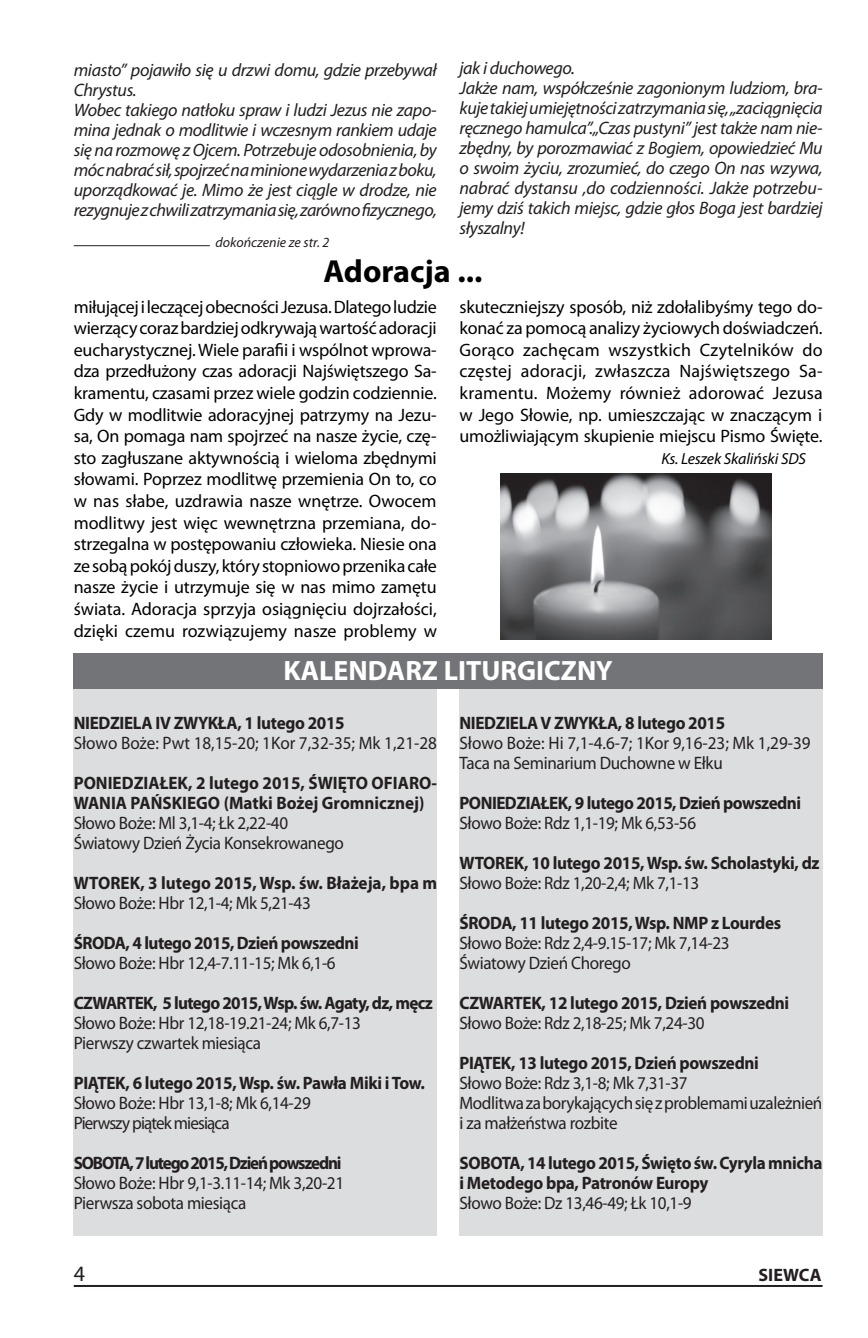
<style>
.page{position:relative;width:868px;height:1338px;background:#fff}
.page>*{position:absolute;margin:0;border:0;box-sizing:border-box;transform-origin:0 0}
.t1{font:700 32px "Myriad Pro";color:#000}
.t2{font:700 28px "Myriad Pro";color:#fff}
.t3{font:18px/21.6px "Myriad Pro";letter-spacing:-.005em;color:#000;text-align:justify}
.t4{font:italic 18px/20px "Myriad Pro";letter-spacing:-.02em;color:#231f20}
.t5{font:18px/20px "Myriad Pro";letter-spacing:-.02em;color:#231f20;scale:.95 1}
.t6{font:700 18px/20px "Myriad Pro";letter-spacing:-.02em;color:#231f20;scale:.95 1}
.t7{font:700 18px/20px "Myriad Pro";color:#231f20;scale:.95 1}
.t8{font:18px/20px "Myriad Pro";letter-spacing:-.05em;color:#231f20;scale:.95 1}
.t9{font:18px "Myriad Pro";color:#231f20;scale:.95 1}
.t10{font:700 18px "Myriad Pro";letter-spacing:-.04em;color:#231f20;scale:.95 1}
.t11{font:700 18px "Myriad Pro";letter-spacing:-.07em;color:#231f20;scale:.95 1}
.t12{font:700 18px "Myriad Pro";letter-spacing:-.02em;color:#231f20}
.t13{font:italic 16px "Myriad Pro";letter-spacing:-.01em;color:#000}
.t14{font:italic 14px "Myriad Pro";color:#231f20}
</style>
<div class="page">
<hr style="left:74px;top:1285px;width:748px;height:2px;background:#231f20">
<hr style="left:74px;top:245px;width:136px;height:1px;background:#231f20">
<div style="left:459px;top:688px;width:363px;height:548px;background:#dcdddf"></div>
<div style="left:73px;top:688px;width:364px;height:548px;background:#dcdddf"></div>
<div style="left:399px;top:653px;width:423px;height:36px;background:#727477"></div>
<div style="left:74px;top:653px;width:363px;height:36px;background:#727477"></div>
<img style="left:500px;top:473px;width:271px;height:166px">
<p class="t4" style="left:74px;top:60px;width:364px">miasto” pojawiło się u drzwi domu, gdzie przebywał Chrystus.<br>Wobec takiego natłoku spraw i ludzi Jezus nie zapo&shy;mina jednak o modlitwie i wczesnym rankiem udaje się na rozmowę z Ojcem. Potrzebuje odosobnienia, by móc nabrać sił, spojrzeć na minione wydarzenia z boku, uporządkować je. Mimo że jest ciągle w drodze, nie rezygnuje z chwili zatrzymania się, zarówno fizycznego,</p>
<p class="t4" style="left:459px;top:58px;width:364px">jak i duchowego.<br>Jakże nam, współcześnie zagonionym ludziom, bra&shy;kuje takiej umiejętności zatrzymania się, „zaciągnięcia ręcznego hamulca”.„Czas pustyni” jest także nam nie&shy;zbędny, by porozmawiać z Bogiem, opowiedzieć Mu o swoim życiu, zrozumieć, do czego On nas wzywa, nabrać dystansu ,do codzienności. Jakże potrzebu&shy;jemy dziś takich miejsc, gdzie głos Boga jest bardziej słyszalny!</p>
<p class="t14" style="left:215px;top:234px;width:115px">dokończenie ze str. 2</p>
<h1 class="t1" style="left:323px;top:250px;width:160px">Adoracja ...</h1>
<p class="t3" style="left:74px;top:295px;width:365px">miłującej i leczącej obecności Jezusa. Dlatego ludzie wierzący coraz bardziej odkrywają wartość adoracji eucharystycznej. Wiele parafii i wspólnot wprowa&shy;dza przedłużony czas adoracji Najświętszego Sa&shy;kramentu, czasami przez wiele godzin codziennie.<br>Gdy w modlitwie adoracyjnej patrzymy na Jezu&shy;sa, On pomaga nam spojrzeć na nasze życie, czę&shy;sto zagłuszane aktywnością i wieloma zbędnymi słowami. Poprzez modlitwę przemienia On to, co w nas słabe, uzdrawia nasze wnętrze. Owocem modlitwy jest więc wewnętrzna przemiana, do&shy;strzegalna w postępowaniu człowieka. Niesie ona ze sobą pokój duszy, który stopniowo przenika całe nasze życie i utrzymuje się w nas mimo zamętu świata. Adoracja sprzyja osiągnięciu dojrzałości, dzięki czemu rozwiązujemy nasze problemy w</p>
<p class="t3" style="left:459px;top:295px;width:365px">skuteczniejszy sposób, niż zdołalibyśmy tego do&shy;konać za pomocą analizy życiowych doświadczeń.<br>Gorąco zachęcam wszystkich Czytelników do częstej adoracji, zwłaszcza Najświętszego Sa&shy;kramentu. Możemy również adorować Jezusa w Jego Słowie, np. umieszczając w znaczącym i umożliwiającym skupienie miejscu Pismo Święte.</p>
<p class="t13" style="left:661px;top:449px;width:146px">Ks. Leszek Skaliński SDS</p>
<h2 class="t2" style="left:283px;top:652px;width:331px">KALENDARZ LITURGICZNY</h2>
<p class="t6" style="left:74px;top:713px;width:286px">NIEDZIELA IV ZWYKŁA, 1 lutego 2015</p>
<p class="t9" style="left:74px;top:732px;width:384px">Słowo Boże: Pwt 18,15-20; 1Kor 7,32-35; Mk 1,21-28</p>
<p class="t7" style="left:74px;top:773px;width:384px">PONIEDZIAŁEK, 2 lutego 2015, ŚWIĘTO OFIARO-<br>WANIA PAŃSKIEGO (Matki Bożej Gromnicznej)</p>
<p class="t5" style="left:74px;top:813px;width:286px">Słowo Boże: Ml 3,1-4; Łk 2,22-40<br>Światowy Dzień Życia Konsekrowanego</p>
<p class="t7" style="left:74px;top:873px;width:384px">WTOREK, 3 lutego 2015, Wsp. św. Błażeja, bpa m</p>
<p class="t5" style="left:74px;top:893px;width:249px">Słowo Boże: Hbr 12,1-4; Mk 5,21-43</p>
<p class="t6" style="left:74px;top:933px;width:301px">ŚRODA, 4 lutego 2015, Dzień powszedni</p>
<p class="t5" style="left:74px;top:953px;width:277px">Słowo Boże: Hbr 12,4-7.11-15; Mk 6,1-6</p>
<p class="t10" style="left:74px;top:992px;width:379px">CZWARTEK, 5 lutego 2015, Wsp. św. Agaty, dz, męcz</p>
<p class="t5" style="left:74px;top:1013px;width:302px">Słowo Boże: Hbr 12,18-19.21-24; Mk 6,7-13<br>Pierwszy czwartek miesiąca</p>
<p class="t6" style="left:74px;top:1073px;width:371px">PIĄTEK, 6 lutego 2015, Wsp. św. Pawła Miki i Tow.</p>
<p class="t8" style="left:74px;top:1093px;width:251px">Słowo Boże: Hbr 13,1-8; Mk 6,14-29<br>Pierwszy piątek miesiąca</p>
<p class="t11" style="left:74px;top:1152px;width:283px">SOBOTA, 7 lutego 2015, Dzień powszedni</p>
<p class="t5" style="left:74px;top:1173px;width:286px">Słowo Boże: Hbr 9,1-3.11-14; Mk 3,20-21<br>Pierwsza sobota miesiąca</p>
<p class="t6" style="left:459px;top:713px;width:281px">NIEDZIELA V ZWYKŁA, 8 lutego 2015</p>
<p class="t5" style="left:459px;top:733px;width:371px">Słowo Boże: Hi 7,1-4.6-7; 1Kor 9,16-23; Mk 1,29-39<br>Taca na Seminarium Duchowne w Ełku</p>
<p class="t6" style="left:459px;top:793px;width:361px">PONIEDZIAŁEK, 9 lutego 2015, Dzień powszedni</p>
<p class="t5" style="left:459px;top:813px;width:250px">Słowo Boże: Rdz 1,1-19; Mk 6,53-56</p>
<p class="t6" style="left:459px;top:853px;width:380px">WTOREK, 10 lutego 2015, Wsp. św. Scholastyki, dz</p>
<p class="t5" style="left:459px;top:873px;width:252px">Słowo Boże: Rdz 1,20-2,4; Mk 7,1-13</p>
<p class="t6" style="left:459px;top:913px;width:340px">ŚRODA, 11 lutego 2015, Wsp. NMP z Lourdes</p>
<p class="t5" style="left:459px;top:933px;width:284px">Słowo Boże: Rdz 2,4-9.15-17; Mk 7,14-23<br>Światowy Dzień Chorego</p>
<p class="t6" style="left:459px;top:993px;width:348px">CZWARTEK, 12 lutego 2015, Dzień powszedni</p>
<p class="t5" style="left:459px;top:1013px;width:259px">Słowo Boże: Rdz 2,18-25; Mk 7,24-30</p>
<p class="t6" style="left:459px;top:1053px;width:316px">PIĄTEK, 13 lutego 2015, Dzień powszedni</p>
<p class="t5" style="left:459px;top:1073px;width:383px">Słowo Boże: Rdz 3,1-8; Mk 7,31-37<br>Modlitwa za borykających się z problemami uzależnień i za małżeństwa rozbite</p>
<p class="t6" style="left:459px;top:1153px;width:383px">SOBOTA, 14 lutego 2015, Święto św. Cyryla mnicha i Metodego bpa, Patronów Europy</p>
<p class="t5" style="left:459px;top:1193px;width:246px">Słowo Boże: Dz 13,46-49; Łk 10,1-9</p>
<p class="t12" style="left:758px;top:1263px;width:65px">SIEWCA</p>
</div>
